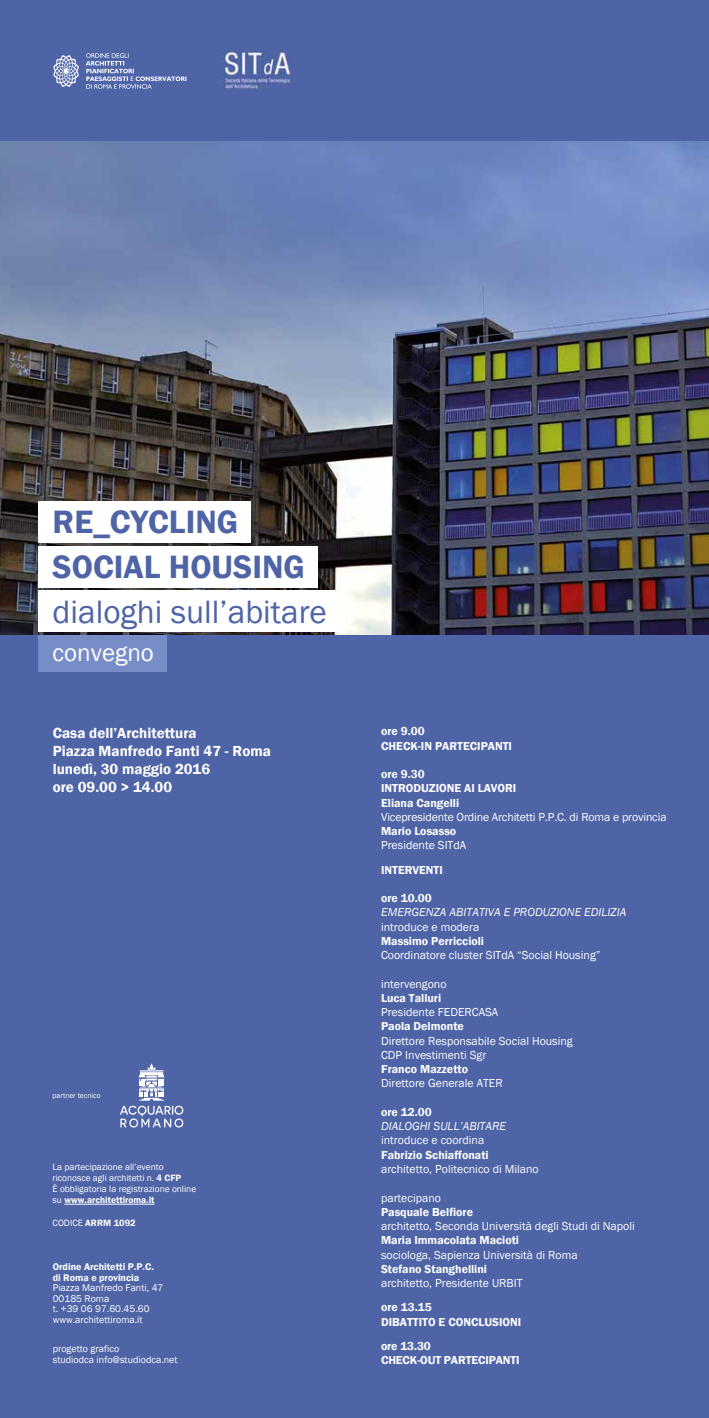
<style>
.page{position:relative;width:709px;height:1418px;background:#fff}
.page>*{position:absolute;margin:0;border:0;box-sizing:border-box;transform-origin:0 0}
.t1{font:600 33.25px/45px "Franklin Gothic";color:#4e64a6}
.t2{font:33.25px "Franklin Gothic";color:#4e64a6}
.t3{font:25px "Franklin Gothic";color:#fff}
.t4{font:600 15px/18px "Franklin Gothic";color:#fff}
.t5{font:11.88px/14.2px "Franklin Gothic";color:#fff}
.t6{font:600 11.88px/14.2px "Franklin Gothic";color:#fff}
.t7{font:italic 11.88px "Franklin Gothic";color:#fff}
.t8{font:10px/10.6px "Franklin Gothic";color:#fff}
.t9{font:600 10px/10.6px "Franklin Gothic";color:#fff}
.t10{font:9.38px/11.2px "Franklin Gothic";color:#fff}
.t11{font:600 9.38px "Franklin Gothic";color:#fff}
.t12{font:7.5px "Franklin Gothic";color:#fff}
.s1{font-weight:600}
.s2{font-weight:400}
</style>
<div class="page">
<div style="left:0;top:0;width:709px;height:1417px;background:#4e64a6"></div>
<img style="left:224px;top:52px;width:68px;height:37px">
<img style="left:0;top:142px;width:709px;height:492px">
<div style="left:38px;top:590px;width:304px;height:42px;background:#fff"></div>
<div style="left:38px;top:545px;width:280px;height:42px;background:#fff"></div>
<div style="left:38px;top:501px;width:213px;height:42px;background:#fff"></div>
<div style="left:38px;top:635px;width:129px;height:37px;background:#788dc7"></div>
<svg style="left:53px;top:55px;width:26px;height:32px"></svg>
<svg style="left:86px;top:53px;width:100px;height:36px"></svg>
<hr style="left:64px;top:1203px;width:90px;height:1px;background:#fff">
<svg style="left:120px;top:1063px;width:63px;height:64px"></svg>
<h1 class="t1" style="left:53px;top:499px;width:254px">RE_CYCLING<br>SOCIAL HOUSING</h1>
<h1 class="t2" style="left:53px;top:591px;width:276px">dialoghi sull’abitare</h1>
<h2 class="t3" style="left:53px;top:636px;width:103px">convegno</h2>
<p class="t4" style="left:53px;top:724px;width:220px">Casa dell’Architettura<br>Piazza Manfredo Fanti 47 - Roma lunedì, 30 maggio 2016<br>ore 09.00 &gt; 14.00</p>
<p class="t6" style="left:381px;top:724px;width:132px">ore 9.00<br>CHECK-IN PARTECIPANTI</p>
<p class="t6" style="left:381px;top:767px;width:137px">ore 9.30<br>INTRODUZIONE AI LAVORI<br>Eliana Cangelli</p>
<p class="t5" style="left:381px;top:810px;width:287px">Vicepresidente Ordine Architetti P.P.C. di Roma e provincia</p>
<p class="t6" style="left:381px;top:824px;width:77px">Mario Losasso</p>
<p class="t5" style="left:381px;top:838px;width:87px">Presidente SITdA</p>
<p class="t6" style="left:381px;top:862px;width:63px">INTERVENTI</p>
<p class="t6" style="left:381px;top:891px;width:52px">ore 10.00</p>
<p class="t7" style="left:381px;top:905px;width:247px">EMERGENZA ABITATIVA E PRODUZIONE EDILIZIA</p>
<p class="t5" style="left:381px;top:919px;width:100px">introduce e modera</p>
<p class="t6" style="left:381px;top:933px;width:104px">Massimo Perriccioli</p>
<p class="t5" style="left:381px;top:948px;width:221px">Coordinatore cluster SITdA “Social Housing”</p>
<p class="t5" style="left:381px;top:976px;width:67px">intervengono</p>
<p class="t6" style="left:381px;top:990px;width:62px">Luca Talluri</p>
<p class="t5" style="left:381px;top:1005px;width:119px">Presidente FEDERCASA</p>
<p class="t6" style="left:381px;top:1019px;width:84px">Paola Delmonte</p>
<p class="t5" style="left:381px;top:1033px;width:193px">Direttore Responsabile Social Housing<br>CDP Investimenti Sgr</p>
<p class="t6" style="left:381px;top:1062px;width:88px">Franco Mazzetto</p>
<p class="t5" style="left:381px;top:1076px;width:123px">Direttore Generale ATER</p>
<p class="t6" style="left:381px;top:1104px;width:52px">ore 12.00</p>
<p class="t7" style="left:381px;top:1118px;width:127px">DIALOGHI SULL’ABITARE</p>
<p class="t5" style="left:381px;top:1133px;width:105px">introduce e coordina</p>
<p class="t6" style="left:381px;top:1147px;width:109px">Fabrizio Schiaffonati</p>
<p class="t5" style="left:381px;top:1162px;width:159px">architetto, Politecnico di Milano</p>
<p class="t5" style="left:381px;top:1190px;width:61px">partecipano</p>
<p class="t6" style="left:381px;top:1204px;width:94px">Pasquale Belfiore</p>
<p class="t5" style="left:381px;top:1219px;width:255px">architetto, Seconda Università degli Studi di Napoli</p>
<p class="t6" style="left:381px;top:1233px;width:139px">Maria Immacolata Macioti</p>
<p class="t5" style="left:381px;top:1247px;width:198px">sociologa, Sapienza Università di Roma</p>
<p class="t6" style="left:381px;top:1261px;width:108px">Stefano Stanghellini</p>
<p class="t5" style="left:381px;top:1276px;width:143px">architetto, Presidente URBIT</p>
<p class="t6" style="left:381px;top:1300px;width:142px">ore 13.15<br>DIBATTITO E CONCLUSIONI</p>
<p class="t6" style="left:381px;top:1338px;width:140px">ore 13.30<br>CHECK-OUT PARTECIPANTI</p>
<p class="t12" style="left:53px;top:1090px;width:49px">partner tecnico</p>
<p class="t10" style="left:53px;top:1161px;width:145px">La partecipazione all’evento riconosce agli architetti n. <span class="s1">4 CFP<br></span>È obbligatoria la registrazione online su <span class="s1">www.architettiroma.it</span></p>
<p class="t11" style="left:53px;top:1217px;width:85px"><span class="s2">CODICE</span> ARRM 1092</p>
<p class="t9" style="left:53px;top:1261px;width:103px">Ordine Architetti P.P.C. di Roma e provincia</p>
<p class="t8" style="left:53px;top:1282px;width:112px">Piazza Manfredo Fanti, 47<br>00185 Roma<br>t. +39 06 97.60.45.60 www.architettiroma.it</p>
<p class="t8" style="left:53px;top:1343px;width:126px">progetto grafico<br>studiodca info@studiodca.net</p>
</div>
